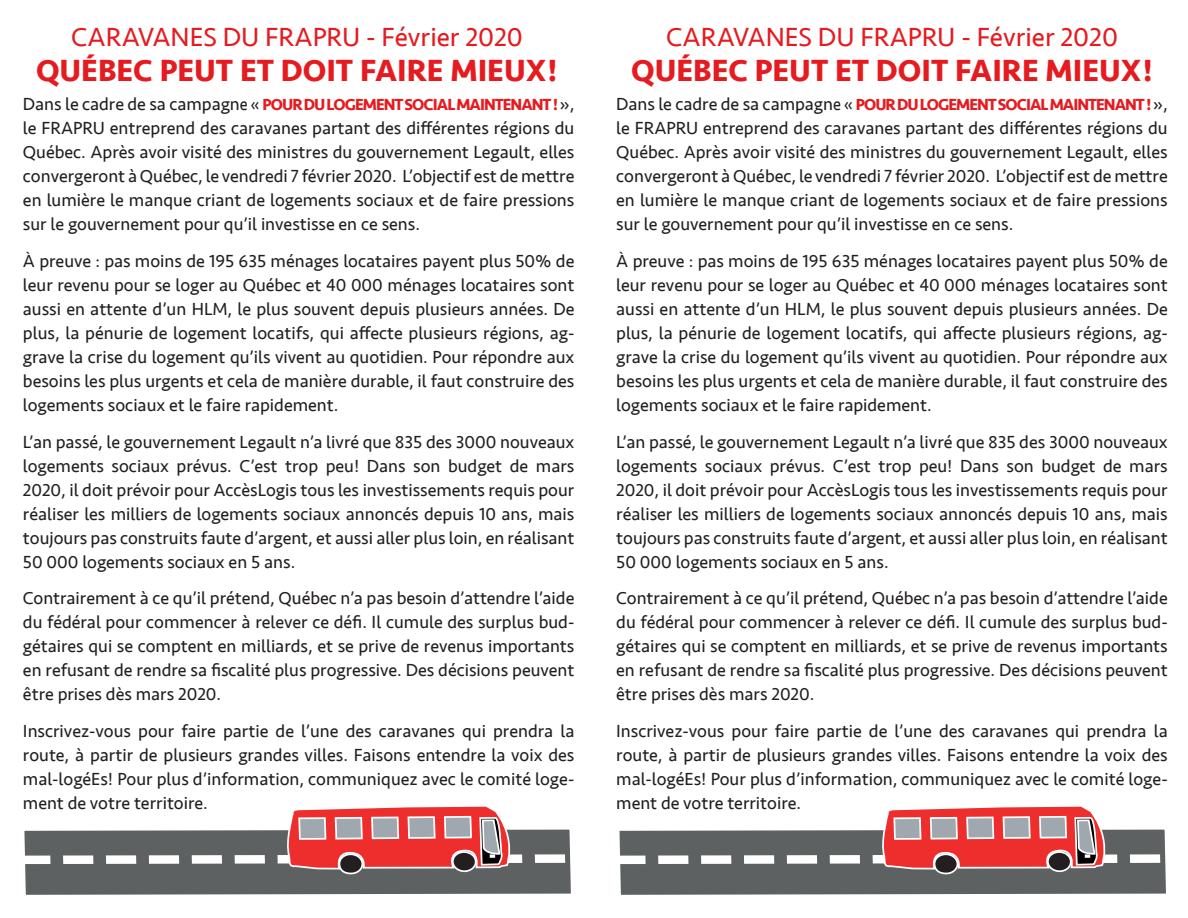
<style>
.page{position:relative;width:1188px;height:918px;background:#fff}
.page>*{position:absolute;margin:0;border:0;box-sizing:border-box;transform-origin:0 0}
.t1{font:700 31.5px "Seravek";color:#e51b20}
.t2{font:27px "Seravek";color:#e51b20}
.t3{font:18px/24px "Seravek";color:#231f20;text-align:justify}
.t4{font:700 16.5px "Seravek";letter-spacing:-.06em;color:#e51b20}
.s1{font-weight:400;font-size:18px;color:#231f20}
</style>
<div class="page">
<svg style="left:24px;top:806px;width:547px;height:89px"></svg>
<div style="left:453px;top:852px;width:23px;height:19px;background:#231f20;border-radius:50%"></div>
<div style="left:452px;top:851px;width:25px;height:21px;border:2px solid #fff;border-radius:50%"></div>
<div style="left:339px;top:854px;width:24px;height:20px;background:#231f20;border-radius:50%"></div>
<div style="left:338px;top:853px;width:25px;height:21px;border:2px solid #fff;border-radius:50%"></div>
<svg style="left:619px;top:806px;width:547px;height:89px"></svg>
<div style="left:1048px;top:852px;width:23px;height:19px;background:#231f20;border-radius:50%"></div>
<div style="left:1047px;top:851px;width:25px;height:21px;border:2px solid #fff;border-radius:50%"></div>
<div style="left:934px;top:854px;width:24px;height:20px;background:#231f20;border-radius:50%"></div>
<div style="left:934px;top:853px;width:24px;height:21px;border:2px solid #fff;border-radius:50%"></div>
<p class="t2" style="left:71px;top:16px;width:453px">CARAVANES DU FRAPRU - Février 2020</p>
<p class="t2" style="left:666px;top:16px;width:453px">CARAVANES DU FRAPRU - Février 2020</p>
<p class="t1" style="left:36px;top:45px;width:523px">QUÉBEC PEUT ET DOIT FAIRE MIEUX!</p>
<p class="t1" style="left:631px;top:45px;width:523px">QUÉBEC PEUT ET DOIT FAIRE MIEUX!</p>
<p class="t4" style="left:23px;top:91px;width:553px"><span class="s1">Dans le cadre de sa campagne «</span> POUR DU LOGEMENT SOCIAL MAINTENANT ! <span class="s1">»,</span></p>
<p class="t3" style="left:23px;top:116px;width:553px">le FRAPRU entreprend des caravanes partant des différentes régions du Québec. Après avoir visité des ministres du gouvernement Legault, elles convergeront à Québec, le vendredi 7 février 2020. L’objectif est de mettre en lumière le manque criant de logements sociaux et de faire pressions sur le gouvernement pour qu’il investisse en ce sens.</p>
<p class="t3" style="left:23px;top:249px;width:553px">À preuve : pas moins de 195 635 ménages locataires payent plus 50% de leur revenu pour se loger au Québec et 40 000 ménages locataires sont aussi en attente d’un HLM, le plus souvent depuis plusieurs années. De plus, la pénurie de logement locatifs, qui affecte plusieurs régions, ag&shy;grave la crise du logement qu’ils vivent au quotidien. Pour répondre aux besoins les plus urgents et cela de manière durable, il faut construire des logements sociaux et le faire rapidement.</p>
<p class="t3" style="left:23px;top:430px;width:553px">L’an passé, le gouvernement Legault n’a livré que 835 des 3000 nouveaux logements sociaux prévus. C’est trop peu! Dans son budget de mars 2020, il doit prévoir pour AccèsLogis tous les investissements requis pour réaliser les milliers de logements sociaux annoncés depuis 10 ans, mais toujours pas construits faute d’argent, et aussi aller plus loin, en réalisant 50 000 logements sociaux en 5 ans.</p>
<p class="t3" style="left:23px;top:586px;width:553px">Contrairement à ce qu’il prétend, Québec n’a pas besoin d’attendre l’aide du fédéral pour commencer à relever ce défi. Il cumule des surplus bud&shy;gétaires qui se comptent en milliards, et se prive de revenus importants en refusant de rendre sa fiscalité plus progressive. Des décisions peuvent être prises dès mars 2020.</p>
<p class="t3" style="left:23px;top:719px;width:553px">Inscrivez-vous pour faire partie de l’une des caravanes qui prendra la route, à partir de plusieurs grandes villes. Faisons entendre la voix des mal-logéEs! Pour plus d’information, communiquez avec le comité loge&shy;ment de votre territoire.</p>
<p class="t4" style="left:616px;top:91px;width:553px"><span class="s1">Dans le cadre de sa campagne «</span> POUR DU LOGEMENT SOCIAL MAINTENANT ! <span class="s1">»,</span></p>
<p class="t3" style="left:616px;top:116px;width:553px">le FRAPRU entreprend des caravanes partant des différentes régions du Québec. Après avoir visité des ministres du gouvernement Legault, elles convergeront à Québec, le vendredi 7 février 2020. L’objectif est de mettre en lumière le manque criant de logements sociaux et de faire pressions sur le gouvernement pour qu’il investisse en ce sens.</p>
<p class="t3" style="left:616px;top:249px;width:553px">À preuve : pas moins de 195 635 ménages locataires payent plus 50% de leur revenu pour se loger au Québec et 40 000 ménages locataires sont aussi en attente d’un HLM, le plus souvent depuis plusieurs années. De plus, la pénurie de logement locatifs, qui affecte plusieurs régions, ag&shy;grave la crise du logement qu’ils vivent au quotidien. Pour répondre aux besoins les plus urgents et cela de manière durable, il faut construire des logements sociaux et le faire rapidement.</p>
<p class="t3" style="left:616px;top:429px;width:553px">L’an passé, le gouvernement Legault n’a livré que 835 des 3000 nouveaux logements sociaux prévus. C’est trop peu! Dans son budget de mars 2020, il doit prévoir pour AccèsLogis tous les investissements requis pour réaliser les milliers de logements sociaux annoncés depuis 10 ans, mais toujours pas construits faute d’argent, et aussi aller plus loin, en réalisant 50 000 logements sociaux en 5 ans.</p>
<p class="t3" style="left:616px;top:586px;width:553px">Contrairement à ce qu’il prétend, Québec n’a pas besoin d’attendre l’aide du fédéral pour commencer à relever ce défi. Il cumule des surplus bud&shy;gétaires qui se comptent en milliards, et se prive de revenus importants en refusant de rendre sa fiscalité plus progressive. Des décisions peuvent être prises dès mars 2020.</p>
<p class="t3" style="left:616px;top:719px;width:553px">Inscrivez-vous pour faire partie de l’une des caravanes qui prendra la route, à partir de plusieurs grandes villes. Faisons entendre la voix des mal-logéEs! Pour plus d’information, communiquez avec le comité loge&shy;ment de votre territoire.</p>
</div>
